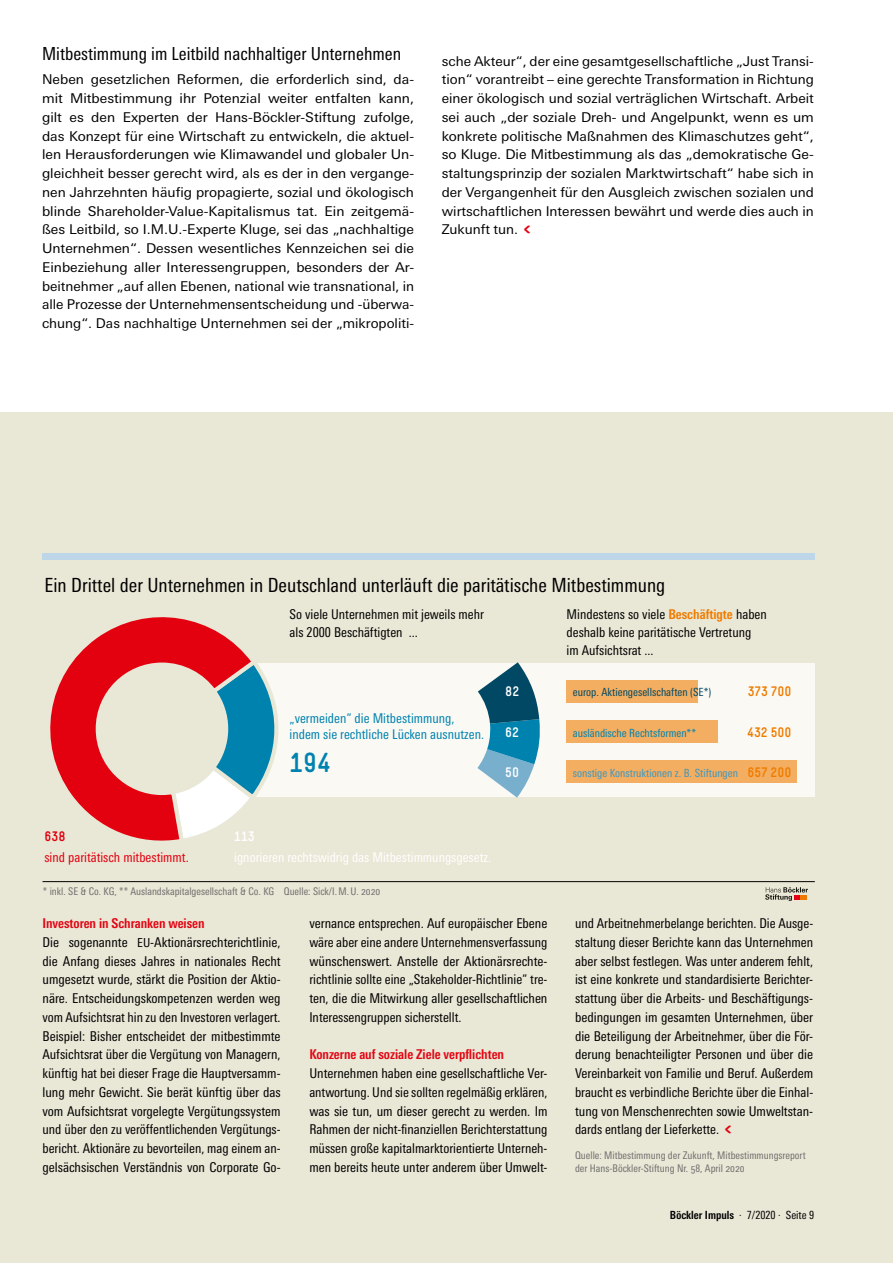
<style>
.page{position:relative;width:893px;height:1263px;background:#fff}
.page>*{position:absolute;margin:0;border:0;box-sizing:border-box;transform-origin:0 0}
.t1{font:27px "Simple HBS";color:#0082af}
.t2{font:condensed 19.5px "Univers Next Pro";color:#000}
.t3{font:condensed 18px "Univers Next Pro";color:#000}
.t4{font:condensed 13.5px/18.8px "Univers Next Pro";color:#000}
.t5{font:13.5px/18.8px "Univers Next Pro";color:#000;text-align:justify}
.t6{font:condensed 13.5px/16.2px "Univers Next Pro";color:#0082af}
.t7{font:condensed 13.5px "Univers Next Pro";color:#fff}
.t8{font:700 condensed 13.5px "Univers Next Pro";color:#e30513}
.t9{font:condensed 13.5px "Univers Next Pro";color:#e3000f}
.t10{font:13.5px "Simple HBS";color:#ef7c00}
.t11{font:13.5px "Simple HBS";color:#fff}
.t12{font:13.5px "Simple HBS";color:#e3000f}
.t13{font:condensed 11.25px "Univers Next Pro";color:#3f96bd}
.t14{font:condensed 11.25px "Univers Next Pro";color:#004864}
.t15{font:condensed 11.25px "Univers Next Pro";color:#000}
.t16{font:condensed 11.25px "Univers Next Pro";color:#0082af}
.t17{font:condensed 10.5px/13.5px "Univers Next Pro";color:#6f6f6e}
.s1{font-family:"Simple HBS";font-size:18px;color:#e30513}
.s2{font-weight:700;color:#ef7c00}
.s3{font-family:"Simple HBS";font-stretch:normal;font-size:13.5px;color:#ef7c00}
.s4{font-weight:700;color:#e30513}
.s5{font-size:12.45px}
.s6{font-family:"Simple HBS";font-stretch:normal;font-size:18px;color:#e30513}
.s7{font-weight:700}
</style>
<div class="page">
<div style="left:0;top:412px;width:893px;height:851px;background:#e9e7d6"></div>
<div style="left:228px;top:663px;width:587px;height:134px;background:#faf9f4"></div>
<svg style="left:260px;top:668px;width:19px;height:122px"></svg>
<svg style="left:50px;top:617px;width:210px;height:224px"></svg>
<svg style="left:477px;top:662px;width:63px;height:136px"></svg>
<div style="left:567px;top:681px;width:131px;height:22px;background:#f3ae61"></div>
<div style="left:567px;top:721px;width:151px;height:22px;background:#f3ae61"></div>
<div style="left:567px;top:760px;width:230px;height:22px;background:#f3ae61"></div>
<div style="left:43px;top:553px;width:772px;height:6px;background:#bdd6e8"></div>
<svg style="left:765px;top:887px;width:43px;height:14px"></svg>
<hr style="left:43px;top:881px;width:772px;height:1px;background:#000">
<h3 class="t3" style="left:42px;top:43px;width:361px">Mitbestimmung im Leitbild nachhaltiger Unternehmen</h3>
<p class="t5" style="left:42px;top:70px;width:374px">Neben gesetzlichen Reformen, die erforderlich sind, da&shy;mit Mitbestimmung ihr Potenzial weiter entfalten kann, gilt es den Experten der Hans-Böckler-Stiftung zufolge, das Konzept für eine Wirtschaft zu entwickeln, die aktuel&shy;len Herausforderungen wie Klimawandel und globaler Un&shy;gleichheit besser gerecht wird, als es der in den vergange&shy;nen Jahrzehnten häufig propagierte, sozial und ökologisch blinde Shareholder-Value-Kapitalismus tat. Ein zeitgemä&shy;ßes Leitbild, so I.M.U.-Experte Kluge, sei das „nachhaltige Unternehmen“. Dessen wesentliches Kennzeichen sei die Einbeziehung aller Interessengruppen, besonders der Ar&shy;beitnehmer „auf allen Ebenen, national wie transnational, in alle Prozesse der Unternehmensentscheidung und -überwa&shy;chung“. Das nachhaltige Unternehmen sei der „mikropoliti-</p>
<p class="t5" style="left:442px;top:51px;width:374px">sche Akteur“, der eine gesamtgesellschaftliche „Just Transi&shy;tion“ vorantreibt – eine gerechte Transformation in Richtung einer ökologisch und sozial verträglichen Wirtschaft. Arbeit sei auch „der soziale Dreh- und Angelpunkt, wenn es um konkrete politische Maßnahmen des Klimaschutzes geht“, so Kluge. Die Mitbestimmung als das „demokratische Ge&shy;staltungsprinzip der sozialen Marktwirtschaft“ habe sich in der Vergangenheit für den Ausgleich zwischen sozialen und wirtschaftlichen Interessen bewährt und werde dies auch in Zukunft tun.<span class="s1">&lt;</span></p>
<h2 class="t2" style="left:44px;top:574px;width:622px">Ein Drittel der Unternehmen in Deutschland unterläuft die paritätische Mitbestimmung</h2>
<p class="t4" style="left:567px;top:605px;width:202px;line-height:18px">Mindestens so viele <span class="s2">Beschäftigte</span> haben deshalb keine paritätische Vertretung im Aufsichtsrat ...</p>
<p class="t4" style="left:290px;top:605px;width:196px;line-height:18px">So viele Unternehmen mit jeweils mehr als 2000 Beschäftigten ...</p>
<p class="t6" style="left:290px;top:710px;width:196px">„vermeiden“ die Mitbestimmung, indem sie rechtliche Lücken ausnutzen.</p>
<h1 class="t1" style="left:290px;top:747px;width:43px">194</h1>
<p class="t11" style="left:505px;top:684px;width:16px">82</p>
<p class="t14" style="left:573px;top:686px;width:140px">europ. Aktiengesellschaften (SE*)</p>
<p class="t10" style="left:748px;top:684px;width:45px">373 700</p>
<p class="t11" style="left:505px;top:724px;width:15px">62</p>
<p class="t16" style="left:573px;top:726px;width:125px">ausländische Rechtsformen**</p>
<p class="t10" style="left:747px;top:724px;width:46px">432 500</p>
<p class="t11" style="left:505px;top:764px;width:15px">50</p>
<p class="t13" style="left:573px;top:766px;width:220px">sonstige Konstruktionen z. B. Stiftungen <span class="s3">657 200</span></p>
<p class="t12" style="left:44px;top:828px;width:23px">638</p>
<p class="t11" style="left:234px;top:828px;width:22px">113</p>
<p class="t9" style="left:44px;top:850px;width:146px">sind paritätisch mitbestimmt.</p>
<p class="t7" style="left:234px;top:850px;width:258px">ignorieren rechtswidrig das Mitbestimmungsgesetz.</p>
<p class="t17" style="left:43px;top:884px;width:339px">* inkl. SE &amp; Co. KG, ** Auslandskapitalgesellschaft &amp; Co. KG Quelle: Sick/I.M.U. 2020</p>
<p class="t4" style="left:43px;top:914px;width:240px"><span class="s4">Investoren in Schranken weisen<br></span>Die sogenannte <span class="s5">EU</span>-Aktionärsrechterichtlinie, die Anfang dieses Jahres in nationales Recht umgesetzt wurde, stärkt die Position der Aktio&shy;näre. Entscheidungskompetenzen werden weg vom Aufsichtsrat hin zu den Investoren verlagert.<br>Beispiel: Bisher entscheidet der mitbestimmte Aufsichtsrat über die Vergütung von Managern, künftig hat bei dieser Frage die Hauptversamm&shy;lung mehr Gewicht. Sie berät künftig über das vom Aufsichtsrat vorgelegte Vergütungssystem und über den zu veröffentlichenden Vergütungs&shy;bericht. Aktionäre zu bevorteilen, mag einem an&shy;gelsächsischen Verständnis von Corporate Go-</p>
<p class="t4" style="left:309px;top:914px;width:240px;text-align:justify">vernance entsprechen. Auf europäischer Ebene wäre aber eine andere Unternehmensverfassung wünschenswert. Anstelle der Aktionärsrechte&shy;richtlinie sollte eine „Stakeholder-Richtlinie“ tre&shy;ten, die die Mitwirkung aller gesellschaftlichen Interessengruppen sicherstellt.</p>
<p class="t8" style="left:309px;top:1046px;width:196px">Konzerne auf soziale Ziele verpflichten</p>
<p class="t4" style="left:309px;top:1064px;width:240px;text-align:justify">Unternehmen haben eine gesellschaftliche Ver&shy;antwortung. Und sie sollten regelmäßig erklären, was sie tun, um dieser gerecht zu werden. Im Rahmen der nicht-finanziellen Berichterstattung müssen große kapitalmarktorientierte Unterneh&shy;men bereits heute unter anderem über Umwelt-</p>
<p class="t4" style="left:575px;top:914px;width:240px;text-align:justify">und Arbeitnehmerbelange berichten. Die Ausge&shy;staltung dieser Berichte kann das Unternehmen aber selbst festlegen. Was unter anderem fehlt, ist eine konkrete und standardisierte Berichter&shy;stattung über die Arbeits- und Beschäftigungs&shy;bedingungen im gesamten Unternehmen, über die Beteiligung der Arbeitnehmer, über die För&shy;derung benachteiligter Personen und über die Vereinbarkeit von Familie und Beruf. Außerdem braucht es verbindliche Berichte über die Einhal&shy;tung von Menschenrechten sowie Umweltstan&shy;dards entlang der Lieferkette.<span class="s6">&lt;</span></p>
<p class="t17" style="left:575px;top:1148px;width:232px">Quelle: Mitbestimmung der Zukunft, Mitbestimmungsreport der Hans-Böckler-Stiftung Nr. 58, April 2020</p>
<p class="t15" style="left:670px;top:1208px;width:146px"><span class="s7">Böckler Impuls</span> · 7/2020 · Seite 9</p>
</div>
